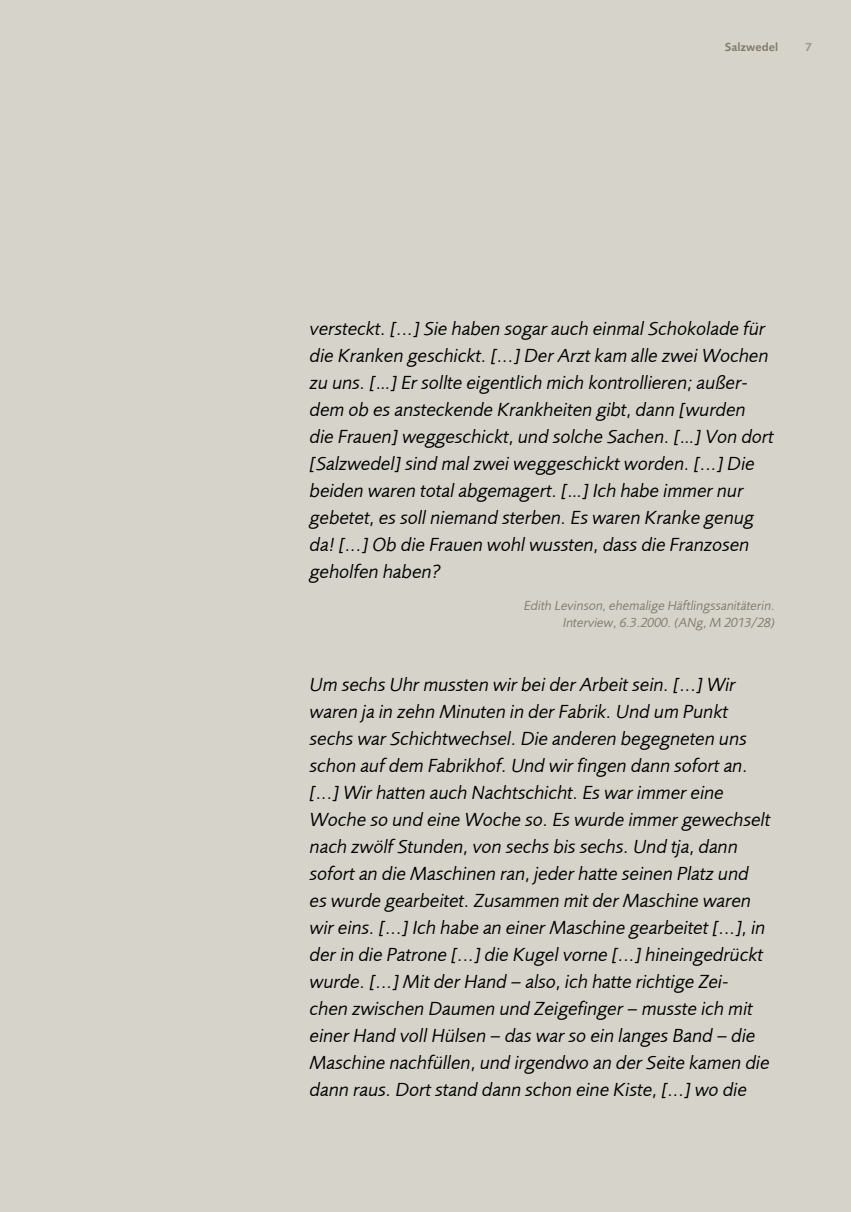
<style>
.page{position:relative;width:851px;height:1212px;background:#fff}
.page>*{position:absolute;margin:0;border:0;box-sizing:border-box;transform-origin:0 0}
.t1{font:italic 19.5px/27px "Foundry Sans";color:#000}
.t2{font:italic 13.5px/16.8px "Foundry Sans";color:#827c6c;text-align:right}
.t3{font:12px "Foundry Sans Demi";color:#827c6c}
.t4{font:12px "Foundry Sans Demi CE";color:#9d9789}
</style>
<div class="page">
<div style="left:4px;top:0;width:846px;height:1212px;background:#d6d3ca"></div>
<hr style="left:0;top:0;width:4px;height:1212px;background:#d6d3ca">
<p class="t3" style="left:724px;top:40px;width:55px">Salzwedel</p>
<p class="t4" style="left:805px;top:40px;width:8px">7</p>
<p class="t1" style="left:310px;top:315px;width:465px">versteckt. [...] Sie haben sogar auch einmal Schokolade für die Kranken geschickt. [...] Der Arzt kam alle zwei Wochen zu uns. […] Er sollte eigentlich mich kontrollieren; außer&shy;dem ob es ansteckende Krankheiten gibt, dann [wurden die Frauen] weggeschickt, und solche Sachen. […] Von dort [Salzwedel] sind mal zwei weggeschickt worden. [...] Die beiden waren total abgemagert. […] Ich habe immer nur gebetet, es soll niemand sterben. Es waren Kranke genug da! [...] Ob die Frauen wohl wussten, dass die Franzosen geholfen haben?</p>
<p class="t2" style="left:524px;top:597px;width:252px">Edith Levinson, ehemalige Häftlingssanitäterin.<br>Interview, 6.3.2000. (ANg, M 2013/28)</p>
<p class="t1" style="left:310px;top:671px;width:462px">Um sechs Uhr mussten wir bei der Arbeit sein. [...] Wir waren ja in zehn Minuten in der Fabrik. Und um Punkt sechs war Schichtwechsel. Die anderen begegneten uns schon auf dem Fabrikhof. Und wir fingen dann sofort an. [...] Wir hatten auch Nachtschicht. Es war immer eine Woche so und eine Woche so. Es wurde immer gewechselt nach zwölf Stunden, von sechs bis sechs. Und tja, dann sofort an die Maschinen ran, jeder hatte seinen Platz und es wurde gearbeitet. Zusammen mit der Maschine waren wir eins. [...] Ich habe an einer Maschine gearbeitet [...], in der in die Patrone [...] die Kugel vorne [...] hineingedrückt wurde. [...] Mit der Hand – also, ich hatte richtige Zei&shy;chen zwischen Daumen und Zeigefinger – musste ich mit einer Hand voll Hülsen – das war so ein langes Band – die Maschine nachfüllen, und irgendwo an der Seite kamen die dann raus. Dort stand dann schon eine Kiste, [...] wo die</p>
</div>
